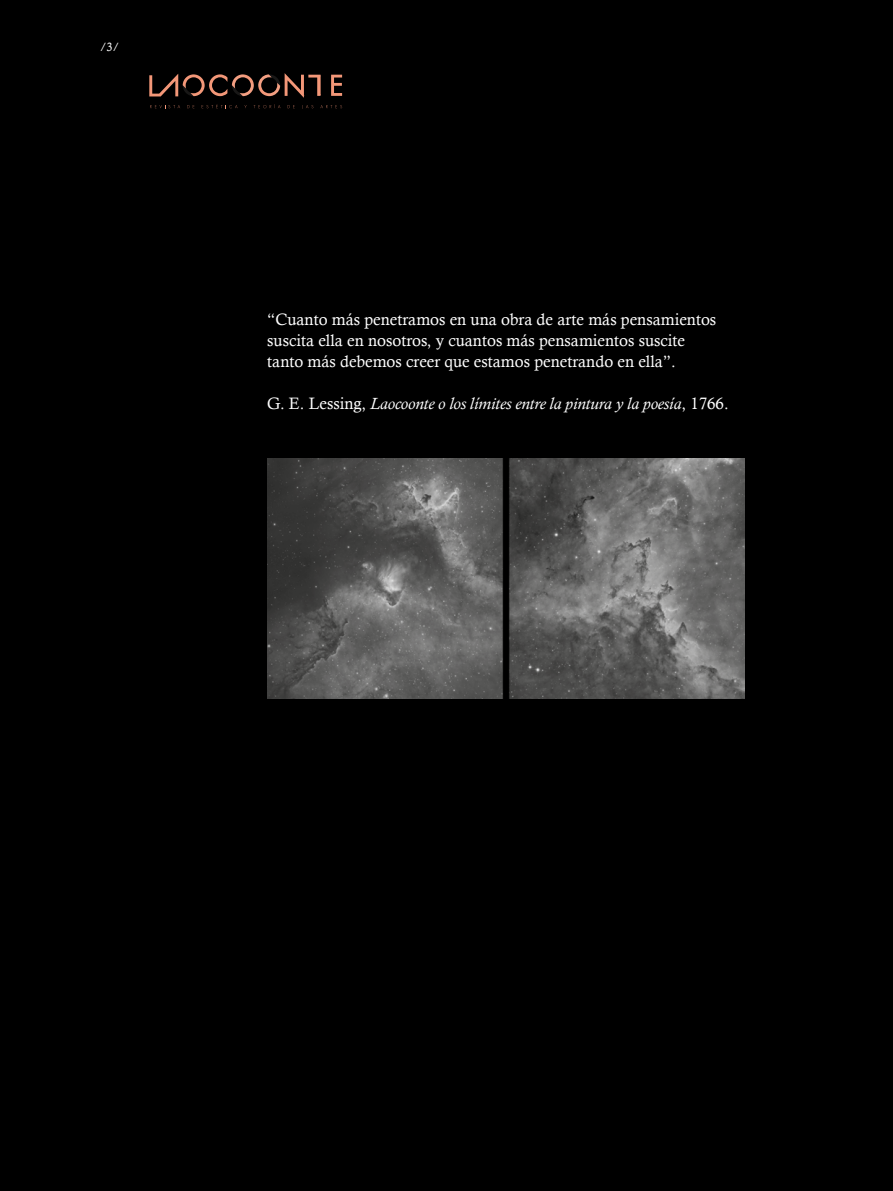
<style>
.page{position:relative;width:893px;height:1191px;background:#000}
.page>*{position:absolute;margin:0;border:0;box-sizing:border-box;transform-origin:0 0}
.t1{font:16.5px/21px "Calisto";color:#fff}
.t2{font:italic 16.5px "Calisto";color:#fff}
.t3{font:12px "Calisto";color:#fff}
.s1{font-style:normal}
</style>
<div class="page">
<img style="left:268px;top:459px;width:476px;height:239px">
<svg style="left:331px;top:75px;width:11px;height:21px"></svg>
<svg style="left:150px;top:105px;width:30px;height:3px"></svg>
<svg style="left:187px;top:105px;width:7px;height:3px"></svg>
<svg style="left:202px;top:104px;width:36px;height:4px"></svg>
<svg style="left:254px;top:104px;width:26px;height:4px"></svg>
<svg style="left:302px;top:105px;width:11px;height:3px"></svg>
<svg style="left:320px;top:105px;width:22px;height:3px"></svg>
<svg style="left:149px;top:73px;width:172px;height:25px"></svg>
<p class="t3" style="left:100px;top:40px;width:20px">/3/</p>
<p class="t1" style="left:267px;top:309px;width:450px">“Cuanto más penetramos en una obra de arte más pensamientos suscita ella en nosotros, y cuantos más pensamientos suscite tanto más debemos creer que estamos penetrando en ella”.</p>
<p class="t2" style="left:267px;top:394px;width:463px"><span class="s1">G. E. Lessing,</span> Laocoonte o los límites entre la pintura y la poesía<span class="s1">, 1766.</span></p>
</div>
